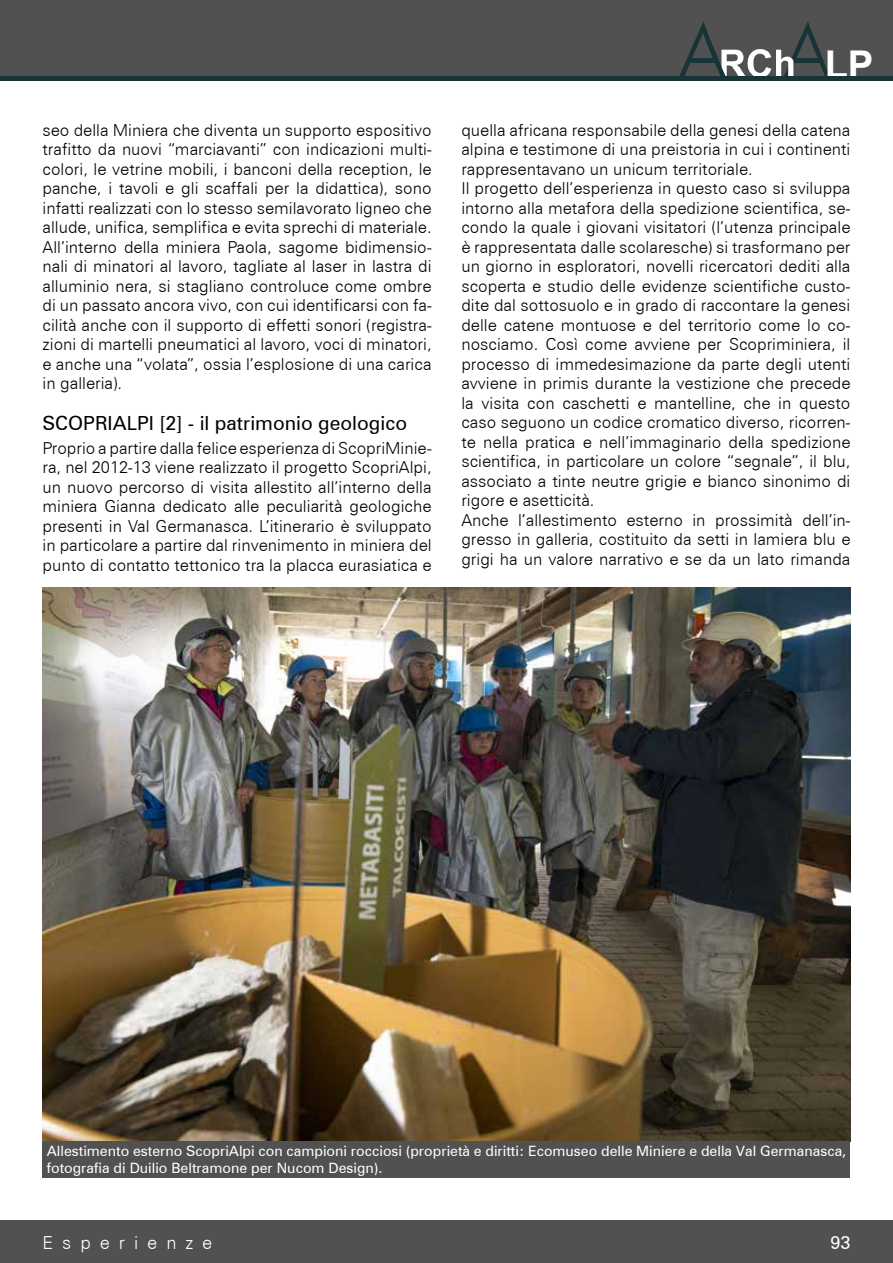
<style>
.page{position:relative;width:893px;height:1263px;background:#fff}
.page>*{position:absolute;margin:0;border:0;box-sizing:border-box;transform-origin:0 0}
.t1{font:700 38.25px "Arial";color:#fff}
.t2{font:19.5px "Zurich BT";color:#000}
.t3{font:300 18px "Zurich BT";letter-spacing:.495em;color:#fff}
.t4{font:18px "Zurich BT";color:#fff}
.t5{font:300 16.5px/19.5px "Zurich BT";color:#000;text-align:justify}
.t6{font:14.25px/16.5px "Zurich BT";color:#fff}
</style>
<div class="page">
<div style="left:0;top:0;width:893px;height:80px;background:#515151"></div>
<svg style="left:679px;top:21px;width:151px;height:55px"></svg>
<hr style="left:794px;top:58px;width:27px;height:4px;background:#183437">
<hr style="left:690px;top:58px;width:27px;height:4px;background:#183437">
<hr style="left:0;top:76px;width:893px;height:4px;background:#183437">
<div style="left:0;top:1220px;width:893px;height:43px;background:#515151"></div>
<img style="left:43px;top:588px;width:807px;height:553px">
<div style="left:43px;top:1141px;width:807px;height:36px;background:#515151"></div>
<p class="t5" style="left:43px;top:120px;width:391px">seo della Miniera che diventa un supporto espositivo trafitto da nuovi “marciavanti” con indicazioni multi&shy;colori, le vetrine mobili, i banconi della reception, le panche, i tavoli e gli scaffali per la didattica), sono infatti realizzati con lo stesso semilavorato ligneo che allude, unifica, semplifica e evita sprechi di materiale.<br>All’interno della miniera Paola, sagome bidimensio&shy;nali di minatori al lavoro, tagliate al laser in lastra di alluminio nera, si stagliano controluce come ombre di un passato ancora vivo, con cui identificarsi con fa&shy;cilità anche con il supporto di effetti sonori (registra&shy;zioni di martelli pneumatici al lavoro, voci di minatori, e anche una “volata”, ossia l’esplosione di una carica in galleria).</p>
<p class="t2" style="left:43px;top:411px;width:366px">SCOPRIALPI [2] - il patrimonio geologico</p>
<p class="t5" style="left:43px;top:438px;width:391px">Proprio a partire dalla felice esperienza di ScopriMinie&shy;ra, nel 2012-13 viene realizzato il progetto ScopriAlpi, un nuovo percorso di visita allestito all’interno della miniera Gianna dedicato alle peculiarità geologiche presenti in Val Germanasca. L’itinerario è sviluppato in particolare a partire dal rinvenimento in miniera del punto di contatto tettonico tra la placca eurasiatica e</p>
<h1 class="t1" style="left:825px;top:39px;width:50px">LP</h1>
<p class="t5" style="left:461px;top:120px;width:391px;text-align:left">quella africana responsabile della genesi della catena alpina e testimone di una preistoria in cui i continenti rappresentavano un unicum territoriale.<br>Il progetto dell’esperienza in questo caso si sviluppa intorno alla metafora della spedizione scientifica, se&shy;condo la quale i giovani visitatori (l’utenza principale è rappresentata dalle scolaresche) si trasformano per un giorno in esploratori, novelli ricercatori dediti alla scoperta e studio delle evidenze scientifiche custo&shy;dite dal sottosuolo e in grado di raccontare la genesi delle catene montuose e del territorio come lo co&shy;nosciamo. Così come avviene per Scopriminiera, il processo di immedesimazione da parte degli utenti avviene in primis durante la vestizione che precede la visita con caschetti e mantelline, che in questo caso seguono un codice cromatico diverso, ricorren&shy;te nella pratica e nell’immaginario della spedizione scientifica, in particolare un colore “segnale”, il blu, associato a tinte neutre grigie e bianco sinonimo di rigore e asetticità.<br>Anche l’allestimento esterno in prossimità dell’in&shy;gresso in galleria, costituito da setti in lamiera blu e grigi ha un valore narrativo e se da un lato rimanda</p>
<p class="t6" style="left:47px;top:1143px;width:801px">Allestimento esterno ScopriAlpi con campioni rocciosi (proprietà e diritti: Ecomuseo delle Miniere e della Val Germanasca, fotografia di Duilio Beltramone per Nucom Design).</p>
<p class="t3" style="left:43px;top:1231px;width:171px">Esperienze</p>
<p class="t4" style="left:46px;top:1231px;width:21px">93</p>
<p class="t4" style="left:830px;top:1231px;width:21px">93</p>
</div>
